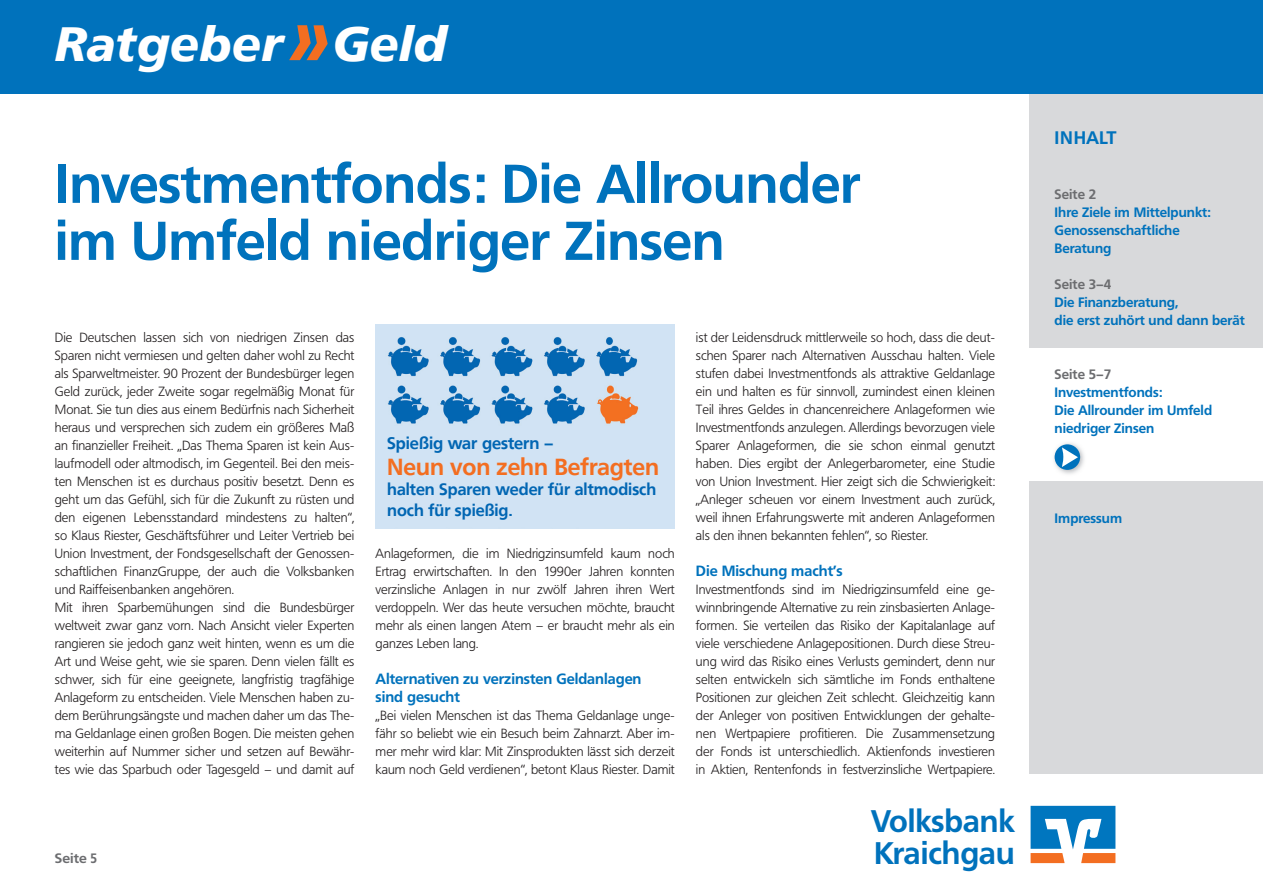
<style>
.page{position:relative;width:1263px;height:893px;background:#fff}
.page>*{position:absolute;margin:0;border:0;box-sizing:border-box;transform-origin:0 0}
.t1{font:700 54px/57px "Frutiger VR";color:#0072bc}
.t2{font:italic 700 48px "Frutiger VR";color:#fff}
.t3{font:700 30.9px/31.5px "Frutiger BQ";color:#0072bc}
.t4{font:700 23.1px "Frutiger VR";color:#f36e21}
.t5{font:700 18px "Frutiger BQ";color:#0072bc}
.t6{font:700 16.65px "Frutiger VR";color:#0166b3}
.t7{font:700 16.35px/20.4px "Frutiger VR";color:#0166b3}
.t8{font:700 14.7px/18px "Frutiger BQ";color:#0072bc}
.t9{font:700 13.5px/18px "Frutiger BQ";color:#0072bc}
.t10{font:700 13.5px "Frutiger BQ";color:#6c6d70}
.t11{font:700 13.5px "Frutiger BQ";color:#6c6d70;scale:1.05 1}
.t12{font:300 13.2px/18px "Frutiger BQ";color:#231f20;text-align:justify}
.s1{font-size:84.75px;color:#f36e21}
</style>
<div class="page">
<svg style="left:1030px;top:806px;width:85px;height:57px"></svg>
<div style="left:1029px;top:0;width:234px;height:774px;background:#d8d9db"></div>
<div style="left:0;top:0;width:1263px;height:94px;background:#0072bc"></div>
<img style="left:376px;top:324px;width:299px;height:204px">
<div style="left:1029px;top:348px;width:234px;height:132px;background:#fff"></div>
<img style="left:1054px;top:443px;width:30px;height:31px">
<svg style="left:1054px;top:444px;width:26px;height:26px"></svg>
<svg style="left:1062px;top:447px;width:16px;height:20px"></svg>
<h2 class="t2" style="left:55px;top:15px;width:393px">Ratgeber <span class="s1">»</span>Geld</h2>
<h1 class="t1" style="left:55px;top:156px;width:807px">Investmentfonds: Die Allrounder im Umfeld niedriger Zinsen</h1>
<p class="t12" style="left:55px;top:329px;width:301px;text-align:left">Die Deutschen lassen sich von niedrigen Zinsen das Sparen nicht vermiesen und gelten daher wohl zu Recht als Sparweltmeister. 90 Prozent der Bundesbürger legen Geld zurück, jeder Zweite sogar regelmäßig Monat für Monat. Sie tun dies aus einem Bedürfnis nach Sicherheit heraus und versprechen sich zudem ein größeres Maß an finanzieller Freiheit. „Das Thema Sparen ist kein Aus&shy;laufmodell oder altmodisch, im Gegenteil. Bei den meis&shy;ten Menschen ist es durchaus positiv besetzt. Denn es geht um das Gefühl, sich für die Zukunft zu rüsten und den eigenen Lebensstandard mindestens zu halten“, so Klaus Riester, Geschäftsführer und Leiter Vertrieb bei Union Investment, der Fondsgesellschaft der Genossen&shy;schaftlichen FinanzGruppe, der auch die Volksbanken und Raiffeisenbanken angehören.<br>Mit ihren Sparbemühungen sind die Bundesbürger weltweit zwar ganz vorn. Nach Ansicht vieler Experten rangieren sie jedoch ganz weit hinten, wenn es um die Art und Weise geht, wie sie sparen. Denn vielen fällt es schwer, sich für eine geeignete, langfristig tragfähige Anlageform zu entscheiden. Viele Menschen haben zu&shy;dem Berührungsängste und machen daher um das The&shy;ma Geldanlage einen großen Bogen. Die meisten gehen weiterhin auf Nummer sicher und setzen auf Bewähr&shy;tes wie das Sparbuch oder Tagesgeld – und damit auf</p>
<p class="t12" style="left:696px;top:329px;width:301px">ist der Leidensdruck mittlerweile so hoch, dass die deut&shy;schen Sparer nach Alternativen Ausschau halten. Viele stufen dabei Investmentfonds als attraktive Geldanlage ein und halten es für sinnvoll, zumindest einen kleinen Teil ihres Geldes in chancenreichere Anlageformen wie Investmentfonds anzulegen. Allerdings bevorzugen viele Sparer Anlageformen, die sie schon einmal genutzt haben. Dies ergibt der Anlegerbarometer, eine Studie von Union Investment. Hier zeigt sich die Schwierigkeit: „Anleger scheuen vor einem Investment auch zurück, weil ihnen Erfahrungswerte mit anderen Anlageformen als den ihnen bekannten fehlen“, so Riester.</p>
<p class="t6" style="left:387px;top:433px;width:168px">Spießig war gestern –</p>
<h3 class="t4" style="left:387px;top:453px;width:273px">Neun von zehn Befragten</h3>
<p class="t7" style="left:387px;top:479px;width:271px">halten Sparen weder für altmodisch noch für spießig.</p>
<p class="t12" style="left:376px;top:545px;width:301px">Anlageformen, die im Niedrigzinsumfeld kaum noch Ertrag erwirtschaften. In den 1990er Jahren konnten verzinsliche Anlagen in nur zwölf Jahren ihren Wert verdoppeln. Wer das heute versuchen möchte, braucht mehr als einen langen Atem – er braucht mehr als ein ganzes Leben lang.</p>
<p class="t8" style="left:376px;top:670px;width:267px">Alternativen zu verzinsten Geldanlagen sind gesucht</p>
<p class="t12" style="left:376px;top:707px;width:301px">„Bei vielen Menschen ist das Thema Geldanlage unge&shy;fähr so beliebt wie ein Besuch beim Zahnarzt. Aber im&shy;mer mehr wird klar: Mit Zinsprodukten lässt sich derzeit kaum noch Geld verdienen“, betont Klaus Riester. Damit</p>
<p class="t8" style="left:696px;top:562px;width:148px">Die Mischung macht’s</p>
<p class="t12" style="left:696px;top:581px;width:301px">Investmentfonds sind im Niedrigzinsumfeld eine ge&shy;winnbringende Alternative zu rein zinsbasierten Anlage&shy;formen. Sie verteilen das Risiko der Kapitalanlage auf viele verschiedene Anlagepositionen. Durch diese Streu&shy;ung wird das Risiko eines Verlusts gemindert, denn nur selten entwickeln sich sämtliche im Fonds enthaltene Positionen zur gleichen Zeit schlecht. Gleichzeitig kann der Anleger von positiven Entwicklungen der gehalte&shy;nen Wertpapiere profitieren. Die Zusammensetzung der Fonds ist unterschiedlich. Aktienfonds investieren in Aktien, Rentenfonds in festverzinsliche Wertpapiere.</p>
<p class="t11" style="left:55px;top:850px;width:42px">Seite 5</p>
<h3 class="t3" style="left:871px;top:806px;width:145px">Volksbank<br>Kraichgau</h3>
<h3 class="t5" style="left:1054px;top:127px;width:63px">INHALT</h3>
<p class="t10" style="left:1054px;top:186px;width:43px">Seite 2</p>
<p class="t9" style="left:1054px;top:204px;width:158px">Ihre Ziele im Mittelpunkt:<br>Genossenschaftliche<br>Beratung</p>
<p class="t10" style="left:1054px;top:276px;width:58px">Seite 3–4</p>
<p class="t9" style="left:1054px;top:294px;width:192px">Die Finanzberatung,<br>die erst zuhört und dann berät</p>
<p class="t10" style="left:1054px;top:366px;width:58px">Seite 5–7</p>
<p class="t9" style="left:1054px;top:384px;width:159px">Investmentfonds:<br>Die Allrounder im Umfeld niedriger Zinsen</p>
<p class="t9" style="left:1054px;top:510px;width:69px">Impressum</p>
</div>
